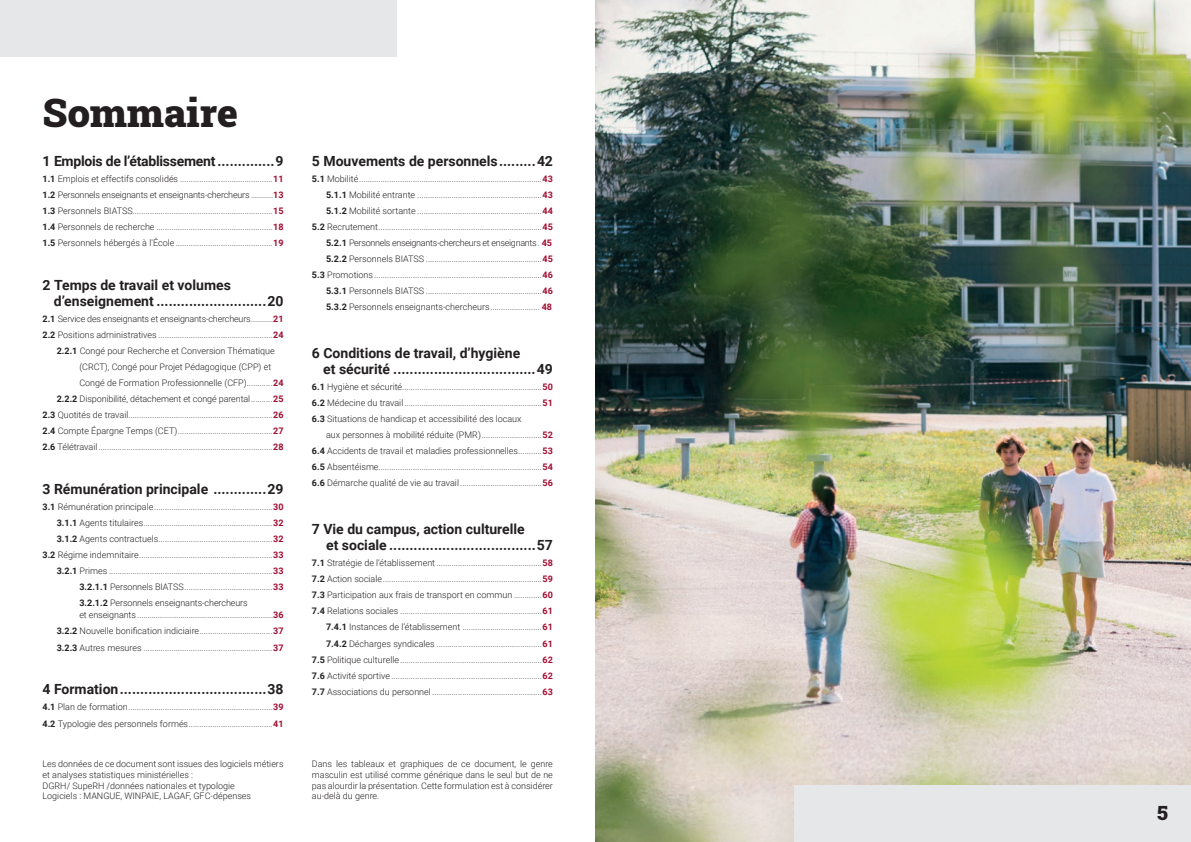
<style>
.page{position:relative;width:1191px;height:842px;background:#fff}
.page>*{position:absolute;margin:0;border:0;box-sizing:border-box;transform-origin:0 0}
.t1{font:900 40px "Roboto Slab";color:#231f20}
.t2{font:900 20px "Roboto Slab";color:#231f20}
.t3{font:700 14px/16px "Roboto";color:#231f20}
.t4{font:700 14px "Roboto";letter-spacing:-.02em;color:#231f20}
.t5{font:300 9px/16px "Roboto";color:#231f20;text-align:justify}
.t6{font:300 9px "Roboto";letter-spacing:-.02em;color:#231f20}
.s1{font-weight:700}
.s2{font-weight:700;color:#a10b30}
</style>
<div class="page">
<img style="left:595px;top:0;width:596px;height:842px">
<div style="left:794px;top:785px;width:397px;height:57px;background:#e6e7e9"></div>
<div style="left:0;top:0;width:397px;height:57px;background:#e6e7e9"></div>
<h1 class="t1" style="left:43px;top:85px;width:197px">Sommaire</h1>
<h3 class="t4" style="left:43px;top:152px;width:242px">1 Emplois de l’établissement ..............9</h3>
<p class="t5" style="left:43px;top:171px;width:242px"><span class="s1">1.1</span> Emplois et effectifs consolidés ...........................................<span class="s2">11<br></span><span class="s1">1.2</span> Personnels enseignants et enseignants-chercheurs ...........<span class="s2">13<br></span><span class="s1">1.3</span> Personnels BIATSS.................................................................<span class="s2">15<br></span><span class="s1">1.4</span> Personnels de recherche ......................................................<span class="s2">18<br></span><span class="s1">1.5</span> Personnels hébergés à l'École .............................................<span class="s2">19</span></p>
<h3 class="t3" style="left:54px;top:277px;width:231px;text-indent:-11px">2 Temps de travail et volumes d’enseignement ...........................20</h3>
<p class="t6" style="left:43px;top:313px;width:242px"><span class="s1">2.1</span> Service des enseignants et enseignants-chercheurs...........<span class="s2">21</span></p>
<p class="t5" style="left:43px;top:327px;width:242px"><span class="s1">2.2</span> Positions administratives .....................................................<span class="s2">24</span></p>
<p class="t5" style="left:57px;top:343px;width:220px"><span class="s1">2.2.1</span> Congé pour Recherche et Conversion Thématique</p>
<p class="t5" style="left:79px;top:359px;width:193px">(CRCT), Congé pour Projet Pédagogique (CPP) et</p>
<p class="t5" style="left:79px;top:375px;width:206px">Congé de Formation Professionnelle (CFP)............<span class="s2">24</span></p>
<p class="t5" style="left:57px;top:391px;width:228px"><span class="s1">2.2.2</span> Disponibilité, détachement et congé parental..........<span class="s2">25</span></p>
<p class="t5" style="left:43px;top:407px;width:242px"><span class="s1">2.3</span> Quotités de travail...................................................................<span class="s2">26</span></p>
<p class="t5" style="left:43px;top:423px;width:242px"><span class="s1">2.4</span> Compte Épargne Temps (CET)............................................<span class="s2">27</span></p>
<p class="t5" style="left:43px;top:439px;width:242px"><span class="s1">2.6</span> Télétravail.................................................................................<span class="s2">28</span></p>
<h3 class="t3" style="left:43px;top:481px;width:242px">3 Rémunération principale .............29</h3>
<p class="t5" style="left:43px;top:499px;width:242px"><span class="s1">3.1</span> Rémunération principale.......................................................<span class="s2">30</span></p>
<p class="t5" style="left:57px;top:515px;width:228px"><span class="s1">3.1.1</span> Agents titulaires............................................................<span class="s2">32</span></p>
<p class="t5" style="left:57px;top:531px;width:228px"><span class="s1">3.1.2</span> Agents contractuels.....................................................<span class="s2">32</span></p>
<p class="t5" style="left:43px;top:547px;width:242px"><span class="s1">3.2</span> Régime indemnitaire..............................................................<span class="s2">33</span></p>
<p class="t5" style="left:57px;top:563px;width:228px"><span class="s1">3.2.1</span> Primes ............................................................................<span class="s2">33</span></p>
<p class="t5" style="left:79px;top:579px;width:206px"><span class="s1">3.2.1.1</span> Personnels BIATSS.........................................<span class="s2">33</span></p>
<p class="t5" style="left:79px;top:595px;width:170px"><span class="s1">3.2.1.2</span> Personnels enseignants-chercheurs</p>
<p class="t5" style="left:57px;top:607px;width:228px;text-indent:23px">et enseignants ..................................................................<span class="s2">36<br></span><span class="s1">3.2.2</span> Nouvelle bonification indiciaire..................................<span class="s2">37<br></span><span class="s1">3.2.3</span> Autres mesures ............................................................<span class="s2">37</span></p>
<h3 class="t3" style="left:43px;top:681px;width:242px">4 Formation....................................38</h3>
<p class="t5" style="left:43px;top:699px;width:242px"><span class="s1">4.1</span> Plan de formation...................................................................<span class="s2">39<br></span><span class="s1">4.2</span> Typologie des personnels formés.......................................<span class="s2">41</span></p>
<p class="t5" style="left:43px;top:758px;width:242px;line-height:10.8px;text-align:left">Les données de ce document sont issues des logiciels métiers et analyses statistiques ministérielles :<br>DGRH/ SupeRH /données nationales et typologie<br>Logiciels : MANGUE, WINPAIE, LAGAF, GFC-dépenses</p>
<h3 class="t3" style="left:312px;top:153px;width:242px">5 Mouvements de personnels.........42</h3>
<p class="t5" style="left:312px;top:171px;width:242px;text-align:right"><span class="s1">5.1</span> Mobilité.....................................................................................<span class="s2">43<br></span><span class="s1">5.1.1</span> Mobilité entrante ..........................................................<span class="s2">43<br></span><span class="s1">5.1.2</span> Mobilité sortante ..........................................................<span class="s2">44<br></span><span class="s1">5.2</span> Recrutement............................................................................<span class="s2">45<br></span><span class="s1">5.2.1</span> Personnels enseignants-chercheurs et enseignants. <span class="s2">45<br></span><span class="s1">5.2.2</span> Personnels BIATSS ......................................................<span class="s2">45<br></span><span class="s1">5.3</span> Promotions ..............................................................................<span class="s2">46<br></span><span class="s1">5.3.1</span> Personnels BIATSS ......................................................<span class="s2">46<br></span><span class="s1">5.3.2</span> Personnels enseignants-chercheurs....................... <span class="s2">48</span></p>
<h3 class="t3" style="left:323px;top:345px;width:231px;text-indent:-11px">6 Conditions de travail, d’hygiène<br>et sécurité ...................................49</h3>
<p class="t5" style="left:312px;top:379px;width:242px"><span class="s1">6.1</span> Hygiène et sécurité.................................................................<span class="s2">50<br></span><span class="s1">6.2</span> Médecine du travail................................................................<span class="s2">51<br></span><span class="s1">6.3</span> Situations de handicap et accessibilité des locaux</p>
<p class="t5" style="left:312px;top:427px;width:242px;text-indent:14px">aux personnes à mobilité réduite (PMR)............................<span class="s2">52<br></span><span class="s1">6.4</span> Accidents de travail et maladies professionnelles...........<span class="s2">53<br></span><span class="s1">6.5</span> Absentéisme............................................................................<span class="s2">54<br></span><span class="s1">6.6</span> Démarche qualité de vie au travail ......................................<span class="s2">56</span></p>
<h3 class="t3" style="left:326px;top:521px;width:228px;text-indent:-14px">7 Vie du campus, action culturelle<br>et sociale ....................................57</h3>
<p class="t5" style="left:312px;top:555px;width:242px;text-align:right"><span class="s1">7.1</span> Stratégie de l’établissement .................................................<span class="s2">58<br></span><span class="s1">7.2</span> Action sociale..........................................................................<span class="s2">59<br></span><span class="s1">7.3</span> Participation aux frais de transport en commun .............<span class="s2">60<br></span><span class="s1">7.4</span> Relations sociales ..................................................................<span class="s2">61<br></span><span class="s1">7.4.1</span> Instances de l’établissement .....................................<span class="s2">61<br></span><span class="s1">7.4.2</span> Décharges syndicales .................................................<span class="s2">61<br></span><span class="s1">7.5</span> Politique culturelle..................................................................<span class="s2">62<br></span><span class="s1">7.6</span> Activité sportive ......................................................................<span class="s2">62<br></span><span class="s1">7.7</span> Associations du personnel ...................................................<span class="s2">63</span></p>
<p class="t5" style="left:312px;top:758px;width:242px;line-height:10.8px">Dans les tableaux et graphiques de ce document, le genre masculin est utilisé comme générique dans le seul but de ne pas alourdir la présentation. Cette formulation est à considérer au-delà du genre.</p>
<h2 class="t2" style="left:1157px;top:799px;width:12px">5</h2>
</div>
